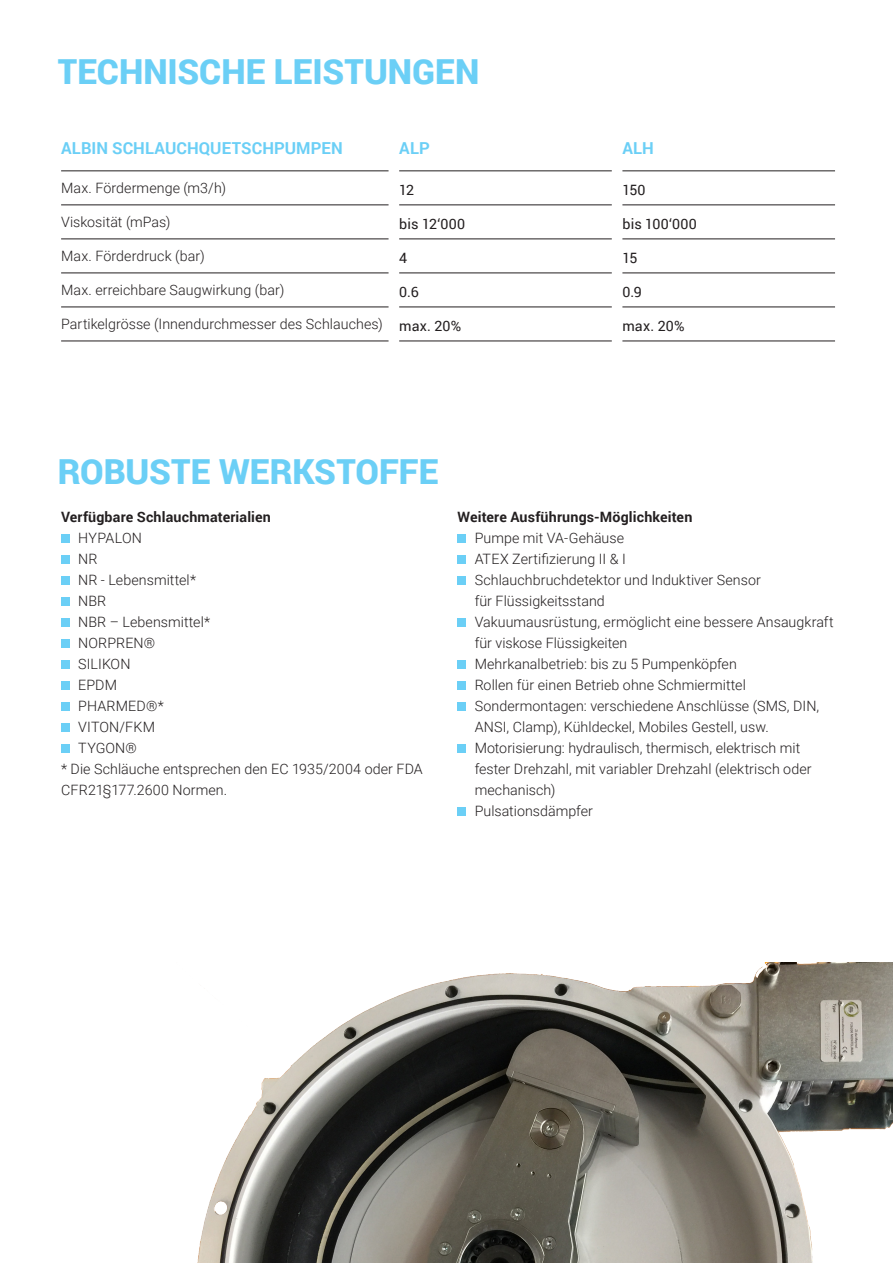
<style>
.page{position:relative;width:893px;height:1263px;background:#fff}
.page>*{position:absolute;margin:0;border:0;box-sizing:border-box;transform-origin:0 0}
.HEADLINE_1{font:900 34.5px "Roboto";color:#6bcff6}
.COPY_1{font:700 16.5px "Roboto";letter-spacing:.005em;color:#6bcff6}
.COPY_1-2{font:300 14.25px/21px "Roboto";letter-spacing:.005em;color:#231f20}
.COPY_1-3{font:700 14.25px "Roboto";letter-spacing:.01em;color:#231f20}
.COPY_1-4{font:14.25px "Roboto";letter-spacing:.005em;color:#231f20}
</style>
<div class="page">
<img style="left:197px;top:963px;width:696px;height:300px">
<div style="left:61px;top:534px;width:9px;height:9px;background:#6bcff6"></div>
<div style="left:61px;top:555px;width:9px;height:9px;background:#6bcff6"></div>
<div style="left:61px;top:576px;width:9px;height:9px;background:#6bcff6"></div>
<div style="left:61px;top:597px;width:9px;height:9px;background:#6bcff6"></div>
<div style="left:61px;top:618px;width:9px;height:9px;background:#6bcff6"></div>
<div style="left:61px;top:639px;width:9px;height:9px;background:#6bcff6"></div>
<div style="left:61px;top:660px;width:9px;height:9px;background:#6bcff6"></div>
<div style="left:61px;top:681px;width:9px;height:9px;background:#6bcff6"></div>
<div style="left:61px;top:702px;width:9px;height:9px;background:#6bcff6"></div>
<div style="left:61px;top:723px;width:9px;height:9px;background:#6bcff6"></div>
<div style="left:61px;top:744px;width:9px;height:9px;background:#6bcff6"></div>
<div style="left:458px;top:534px;width:8px;height:9px;background:#6bcff6"></div>
<div style="left:458px;top:555px;width:8px;height:9px;background:#6bcff6"></div>
<div style="left:458px;top:576px;width:8px;height:9px;background:#6bcff6"></div>
<div style="left:458px;top:618px;width:8px;height:9px;background:#6bcff6"></div>
<div style="left:458px;top:660px;width:8px;height:9px;background:#6bcff6"></div>
<div style="left:458px;top:681px;width:8px;height:9px;background:#6bcff6"></div>
<div style="left:458px;top:702px;width:8px;height:9px;background:#6bcff6"></div>
<div style="left:458px;top:744px;width:8px;height:9px;background:#6bcff6"></div>
<div style="left:458px;top:807px;width:8px;height:9px;background:#6bcff6"></div>
<hr style="left:61px;top:170px;width:328px;height:1px;background:#231f20">
<hr style="left:61px;top:204px;width:328px;height:1px;background:#231f20">
<hr style="left:61px;top:238px;width:328px;height:1px;background:#231f20">
<hr style="left:61px;top:273px;width:328px;height:1px;background:#231f20">
<hr style="left:61px;top:307px;width:328px;height:1px;background:#231f20">
<hr style="left:61px;top:341px;width:328px;height:1px;background:#231f20">
<hr style="left:399px;top:170px;width:213px;height:1px;background:#231f20">
<hr style="left:622px;top:170px;width:213px;height:1px;background:#231f20">
<hr style="left:622px;top:204px;width:213px;height:1px;background:#231f20">
<hr style="left:622px;top:238px;width:213px;height:1px;background:#231f20">
<hr style="left:622px;top:273px;width:213px;height:1px;background:#231f20">
<hr style="left:622px;top:307px;width:213px;height:1px;background:#231f20">
<hr style="left:399px;top:204px;width:213px;height:1px;background:#231f20">
<hr style="left:399px;top:238px;width:213px;height:1px;background:#231f20">
<hr style="left:399px;top:273px;width:213px;height:1px;background:#231f20">
<hr style="left:399px;top:307px;width:213px;height:1px;background:#231f20">
<hr style="left:399px;top:341px;width:213px;height:1px;background:#231f20">
<hr style="left:622px;top:341px;width:213px;height:1px;background:#231f20">
<p class="HEADLINE_1" style="left:58px;top:47px;width:423px">TECHNISCHE LEISTUNGEN</p>
<p class="COPY_1" style="left:61px;top:137px;width:283px">ALBIN SCHLAUCHQUETSCHPUMPEN</p>
<p class="COPY_1" style="left:399px;top:137px;width:32px">ALP</p>
<p class="COPY_1" style="left:622px;top:137px;width:33px">ALH</p>
<p class="COPY_1-2" style="left:61px;top:177px;width:166px">Max. Fördermenge (m3/h)</p>
<p class="COPY_1-4" style="left:399px;top:180px;width:17px">12</p>
<p class="COPY_1-4" style="left:622px;top:180px;width:25px">150</p>
<p class="COPY_1-2" style="left:61px;top:211px;width:111px">Viskosität (mPas)</p>
<p class="COPY_1-4" style="left:399px;top:214px;width:67px">bis 12‘000</p>
<p class="COPY_1-4" style="left:622px;top:214px;width:76px">bis 100‘000</p>
<p class="COPY_1-2" style="left:61px;top:245px;width:145px">Max. Förderdruck (bar)</p>
<p class="COPY_1-4" style="left:399px;top:248px;width:10px">4</p>
<p class="COPY_1-4" style="left:622px;top:248px;width:16px">15</p>
<p class="COPY_1-2" style="left:61px;top:279px;width:225px">Max. erreichbare Saugwirkung (bar)</p>
<p class="COPY_1-4" style="left:399px;top:282px;width:21px">0.6</p>
<p class="COPY_1-4" style="left:622px;top:282px;width:21px">0.9</p>
<p class="COPY_1-2" style="left:61px;top:313px;width:323px">Partikelgrösse (Innendurchmesser des Schlauches)</p>
<p class="COPY_1-4" style="left:399px;top:316px;width:64px">max. 20%</p>
<p class="COPY_1-4" style="left:622px;top:316px;width:64px">max. 20%</p>
<p class="HEADLINE_1" style="left:58px;top:447px;width:382px">ROBUSTE WERKSTOFFE</p>
<p class="COPY_1-3" style="left:61px;top:506px;width:211px">Verfügbare Schlauchmaterialien</p>
<p class="COPY_1-2" style="left:78px;top:526px;width:65px">HYPALON</p>
<p class="COPY_1-2" style="left:78px;top:547px;width:21px">NR</p>
<p class="COPY_1-2" style="left:78px;top:568px;width:119px">NR - Lebensmittel*</p>
<p class="COPY_1-2" style="left:78px;top:589px;width:30px">NBR</p>
<p class="COPY_1-2" style="left:78px;top:610px;width:134px">NBR – Lebensmittel*</p>
<p class="COPY_1-2" style="left:78px;top:631px;width:79px">NORPREN®</p>
<p class="COPY_1-2" style="left:78px;top:652px;width:54px">SILIKON</p>
<p class="COPY_1-2" style="left:78px;top:673px;width:40px">EPDM</p>
<p class="COPY_1-2" style="left:78px;top:694px;width:87px">PHARMED®*</p>
<p class="COPY_1-2" style="left:78px;top:715px;width:78px">VITON/FKM</p>
<p class="COPY_1-2" style="left:78px;top:736px;width:60px">TYGON®</p>
<p class="COPY_1-2" style="left:61px;top:757px;width:363px">* Die Schläuche entsprechen den EC 1935/2004 oder FDA<br>CFR21§177.2600 Normen.</p>
<p class="COPY_1-3" style="left:458px;top:506px;width:236px">Weitere Ausführungs-Möglichkeiten</p>
<p class="COPY_1-2" style="left:475px;top:526px;width:151px">Pumpe mit VA-Gehäuse</p>
<p class="COPY_1-2" style="left:475px;top:547px;width:153px">ATEX Zertifizierung II &amp; I</p>
<p class="COPY_1-2" style="left:475px;top:568px;width:288px">Schlauchbruchdetektor und Induktiver Sensor für Flüssigkeitsstand</p>
<p class="COPY_1-2" style="left:475px;top:610px;width:361px">Vakuumausrüstung, ermöglicht eine bessere Ansaugkraft für viskose Flüssigkeiten</p>
<p class="COPY_1-2" style="left:475px;top:652px;width:264px">Mehrkanalbetrieb: bis zu 5 Pumpenköpfen</p>
<p class="COPY_1-2" style="left:475px;top:673px;width:273px">Rollen für einen Betrieb ohne Schmiermittel</p>
<p class="COPY_1-2" style="left:475px;top:694px;width:346px">Sondermontagen: verschiedene Anschlüsse (SMS, DIN,<br>ANSI, Clamp), Kühldeckel, Mobiles Gestell, usw.</p>
<p class="COPY_1-2" style="left:475px;top:736px;width:339px">Motorisierung: hydraulisch, thermisch, elektrisch mit fester Drehzahl, mit variabler Drehzahl (elektrisch oder mechanisch)</p>
<p class="COPY_1-2" style="left:475px;top:799px;width:120px">Pulsationsdämpfer</p>
</div>
